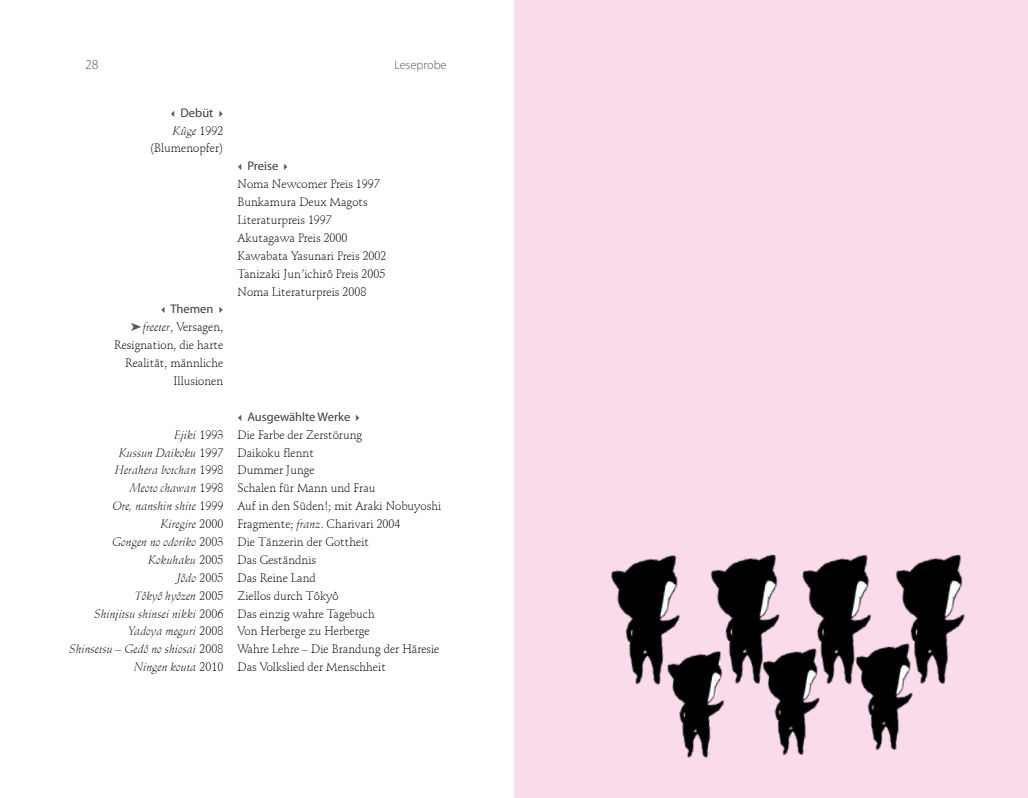
<style>
.page{position:relative;width:1028px;height:798px;background:#fff}
.page>*{position:absolute;margin:0;border:0;box-sizing:border-box;transform-origin:0 0}
.t1{font:300 13.75px "Myriad Pro";color:#575756}
.Autorenvita{font:12.5px "Myriad Pro";color:#3c3c3b}
.t2{font:300 12.5px "Myriad Pro";color:#575756}
.Ausgewählte_Werke_li{font:300 11.88px/17.9px "Schneidler BT";color:#000}
.Autoren_werke{font:italic 300 11.88px "Schneidler BT";color:#000}
.Autoren_werke-2{font:300 11.88px/17.9px "Schneidler BT";color:#000;text-align:right}
.Ausgewählte_Werke_li-2{font:italic 300 11.88px "Schneidler BT";color:#000}
.s1{font-style:italic}
.s2{font-style:normal}
</style>
<div class="page">
<div style="left:514px;top:0;width:514px;height:797px;background:#f9dbeb"></div>
<img style="left:611px;top:554px;width:69px;height:131px">
<img style="left:710px;top:554px;width:70px;height:130px">
<img style="left:867px;top:692px;width:46px;height:59px">
<img style="left:802px;top:554px;width:77px;height:138px">
<img style="left:879px;top:554px;width:86px;height:138px">
<img style="left:749px;top:640px;width:80px;height:115px">
<img style="left:654px;top:642px;width:80px;height:116px">
<p class="t1" style="left:85px;top:56px;width:15px">28</p>
<p class="t2" style="left:394px;top:57px;width:54px">Leseprobe</p>
<p class="Autorenvita" style="left:181px;top:105px;width:34px">Debüt</p>
<p class="Autoren_werke-2" style="left:150px;top:121px;width:75px"><span class="s1">Kûge</span> 1992 (Blumenopfer)</p>
<p class="Autorenvita" style="left:170px;top:301px;width:44px">Themen</p>
<p class="Ausgewählte_Werke_li" style="left:114px;top:318px;width:111px;text-align:right"><span class="s1">freeter</span>, Versagen,<br>Resignation, die harte<br>Realität, männliche<br>Illusionen</p>
<p class="Ausgewählte_Werke_li-2" style="left:174px;top:427px;width:50px">Ejiki <span class="s2">1993</span></p>
<p class="Autoren_werke" style="left:119px;top:445px;width:106px">Kussun Daikoku <span class="s2">1997</span></p>
<p class="Autoren_werke" style="left:115px;top:463px;width:109px">Herahera botchan <span class="s2">1998</span></p>
<p class="Autoren_werke" style="left:130px;top:480px;width:95px">Meoto chawan <span class="s2">1998</span></p>
<p class="Autoren_werke" style="left:113px;top:498px;width:112px">Ore, nanshin shite <span class="s2">1999</span></p>
<p class="Autoren_werke" style="left:161px;top:516px;width:64px">Kiregire <span class="s2">2000</span></p>
<p class="Autoren_werke" style="left:112px;top:534px;width:112px">Gongen no odoriko <span class="s2">2003</span></p>
<p class="Autoren_werke" style="left:148px;top:552px;width:76px">Kokuhaku <span class="s2">2005</span></p>
<p class="Autoren_werke" style="left:177px;top:570px;width:48px">Jôdo <span class="s2">2005</span></p>
<p class="Autoren_werke" style="left:135px;top:588px;width:90px">Tôkyô hyôzen <span class="s2">2005</span></p>
<p class="Autoren_werke" style="left:95px;top:606px;width:130px">Shinjitsu shinsei nikki <span class="s2">2006</span></p>
<p class="Autoren_werke" style="left:128px;top:623px;width:97px">Yadoya meguri <span class="s2">2008</span></p>
<p class="Autoren_werke" style="left:70px;top:641px;width:155px">Shinsetsu – Gedô no shiosai <span class="s2">2008</span></p>
<p class="Autoren_werke" style="left:134px;top:659px;width:91px">Ningen kouta <span class="s2">2010</span></p>
<p class="Autorenvita" style="left:247px;top:158px;width:32px">Preise</p>
<p class="Ausgewählte_Werke_li" style="left:237px;top:175px;width:144px">Noma Newcomer Preis 1997</p>
<p class="Ausgewählte_Werke_li" style="left:237px;top:193px;width:132px">Bunkamura Deux Magots<br>Literaturpreis 1997</p>
<p class="Ausgewählte_Werke_li" style="left:237px;top:229px;width:111px">Akutagawa Preis 2000</p>
<p class="Ausgewählte_Werke_li" style="left:237px;top:246px;width:150px">Kawabata Yasunari Preis 2002</p>
<p class="Ausgewählte_Werke_li" style="left:237px;top:264px;width:149px">Tanizaki Jun’ichirô Preis 2005</p>
<p class="Ausgewählte_Werke_li" style="left:237px;top:282px;width:130px">Noma Literaturpreis 2008</p>
<p class="Autorenvita" style="left:247px;top:408px;width:104px">Ausgewählte Werke</p>
<p class="Ausgewählte_Werke_li" style="left:237px;top:425px;width:126px">Die Farbe der Zerstörung</p>
<p class="Autoren_werke-2" style="left:237px;top:443px;width:78px">Daikoku flennt</p>
<p class="Ausgewählte_Werke_li" style="left:237px;top:461px;width:79px">Dummer Junge</p>
<p class="Ausgewählte_Werke_li" style="left:237px;top:479px;width:139px">Schalen für Mann und Frau</p>
<p class="Ausgewählte_Werke_li" style="left:237px;top:497px;width:205px">Auf in den Süden!; mit Araki Nobuyoshi</p>
<p class="Ausgewählte_Werke_li" style="left:237px;top:515px;width:164px">Fragmente; <span class="s1">franz</span>. Charivari 2004</p>
<p class="Ausgewählte_Werke_li" style="left:237px;top:532px;width:133px">Die Tänzerin der Gottheit</p>
<p class="Ausgewählte_Werke_li" style="left:237px;top:550px;width:80px">Das Geständnis</p>
<p class="Ausgewählte_Werke_li" style="left:237px;top:568px;width:80px">Das Reine Land</p>
<p class="Ausgewählte_Werke_li" style="left:237px;top:586px;width:103px">Ziellos durch Tôkyô</p>
<p class="Ausgewählte_Werke_li" style="left:237px;top:604px;width:139px">Das einzig wahre Tagebuch</p>
<p class="Ausgewählte_Werke_li" style="left:237px;top:622px;width:134px">Von Herberge zu Herberge</p>
<p class="Ausgewählte_Werke_li" style="left:237px;top:640px;width:203px">Wahre Lehre – Die Brandung der Häresie</p>
<p class="Ausgewählte_Werke_li" style="left:237px;top:658px;width:150px">Das Volkslied der Menschheit</p>
</div>
